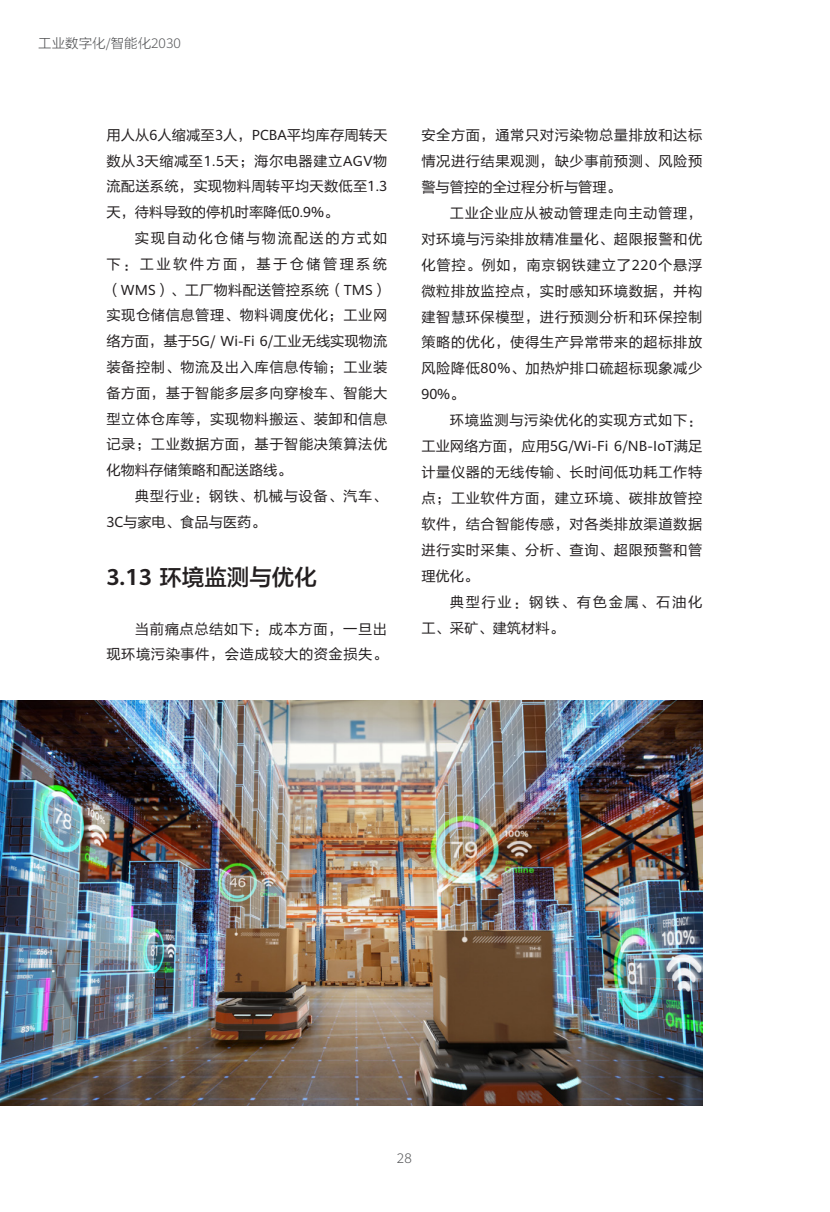
<style>
.page{position:relative;width:830px;height:1212px;background:#fff}
.page>*{position:absolute;margin:0;border:0;box-sizing:border-box;transform-origin:0 0}
.正文{font:22.5px "FZLTZHK GBK1 0";color:#231f20}
.正文-2{font:14.25px/26px "FZLTHK GBK1 0";letter-spacing:.04em;color:#231f20;text-align:justify}
.正文-3{font:14.25px/26px "FZLTHK GBK1 0";letter-spacing:.115em;color:#231f20}
.t1{font:13.5px "FZLTXHK";color:#57585a}
.t2{font:300 13.5px "Huawei Sans";color:#57585a}
.s1{font-family:"Huawei Sans";font-weight:300}
.s2{font-family:"Huawei Sans"}
.s3{font-family:"Huawei Sans";font-weight:700}
</style>
<div class="page">
<img style="left:0;top:700px;width:702px;height:406px">
<p class="t1" style="left:38px;top:36px;width:144px">工业数字化<span class="s1">/</span>智能化<span class="s1">2030</span></p>
<p class="正文-2" style="left:106px;top:122px;width:282px">用人从<span class="s2">6</span>人缩减至<span class="s2">3</span>人，<span class="s2">PCBA</span>平均库存周转天数从<span class="s2">3</span>天缩减至<span class="s2">1.5</span>天；海尔电器建立<span class="s2">AGV</span>物流配送系统，实现物料周转平均天数低至<span class="s2">1.3</span>天，待料导致的停机时率降低<span class="s2">0.9%</span>。</p>
<p class="正文-2" style="left:106px;top:226px;width:282px;text-indent:28px">实现自动化仓储与物流配送的方式如下：工业软件方面，基于仓储管理系统（<span class="s2">WMS</span>）、工厂物料配送管控系统（<span class="s2">TMS</span>）实现仓储信息管理、物料调度优化；工业网络方面，基于<span class="s2">5G/ Wi-Fi 6/</span>工业无线实现物流装备控制、物流及出入库信息传输；工业装备方面，基于智能多层多向穿梭车、智能大型立体仓库等，实现物料搬运、装卸和信息记录；工业数据方面，基于智能决策算法优化物料存储策略和配送路线。</p>
<p class="正文-2" style="left:106px;top:484px;width:282px;text-indent:28px">典型行业：钢铁、机械与设备、汽车、<br><span class="s2">3C</span>与家电、食品与医药。</p>
<p class="正文" style="left:106px;top:565px;width:212px"><span class="s3">3.13</span> 环境监测与优化</p>
<p class="正文-2" style="left:106px;top:616px;width:282px;line-height:25.5px;text-align:right">当前痛点总结如下：成本方面，一旦出<br>现环境污染事件，会造成较大的资金损失。</p>
<p class="正文-2" style="left:421px;top:122px;width:282px">安全方面，通常只对污染物总量排放和达标情况进行结果观测，缺少事前预测、风险预警与管控的全过程分析与管理。</p>
<p class="正文-2" style="left:421px;top:200px;width:282px;text-indent:28px">工业企业应从被动管理走向主动管理，对环境与污染排放精准量化、超限报警和优化管控。例如，南京钢铁建立了<span class="s2">220</span>个悬浮微粒排放监控点，实时感知环境数据，并构建智慧环保模型，进行预测分析和环保控制策略的优化，使得生产异常带来的超标排放风险降低<span class="s2">80%</span>、加热炉排口硫超标现象减少<span class="s2">90%</span>。</p>
<p class="正文-2" style="left:421px;top:408px;width:282px;text-indent:28px">环境监测与污染优化的实现方式如下：工业网络方面，应用<span class="s2">5G/Wi-Fi 6/NB-IoT</span>满足计量仪器的无线传输、长时间低功耗工作特点；工业软件方面，建立环境、碳排放管控软件，结合智能传感，对各类排放渠道数据进行实时采集、分析、查询、超限预警和管理优化。</p>
<p class="正文-3" style="left:421px;top:589px;width:282px;text-indent:28px">典型行业：钢铁、有色金属、石油化工、采矿、建筑材料。</p>
<p class="t2" style="left:397px;top:1149px;width:16px">28</p>
</div>
